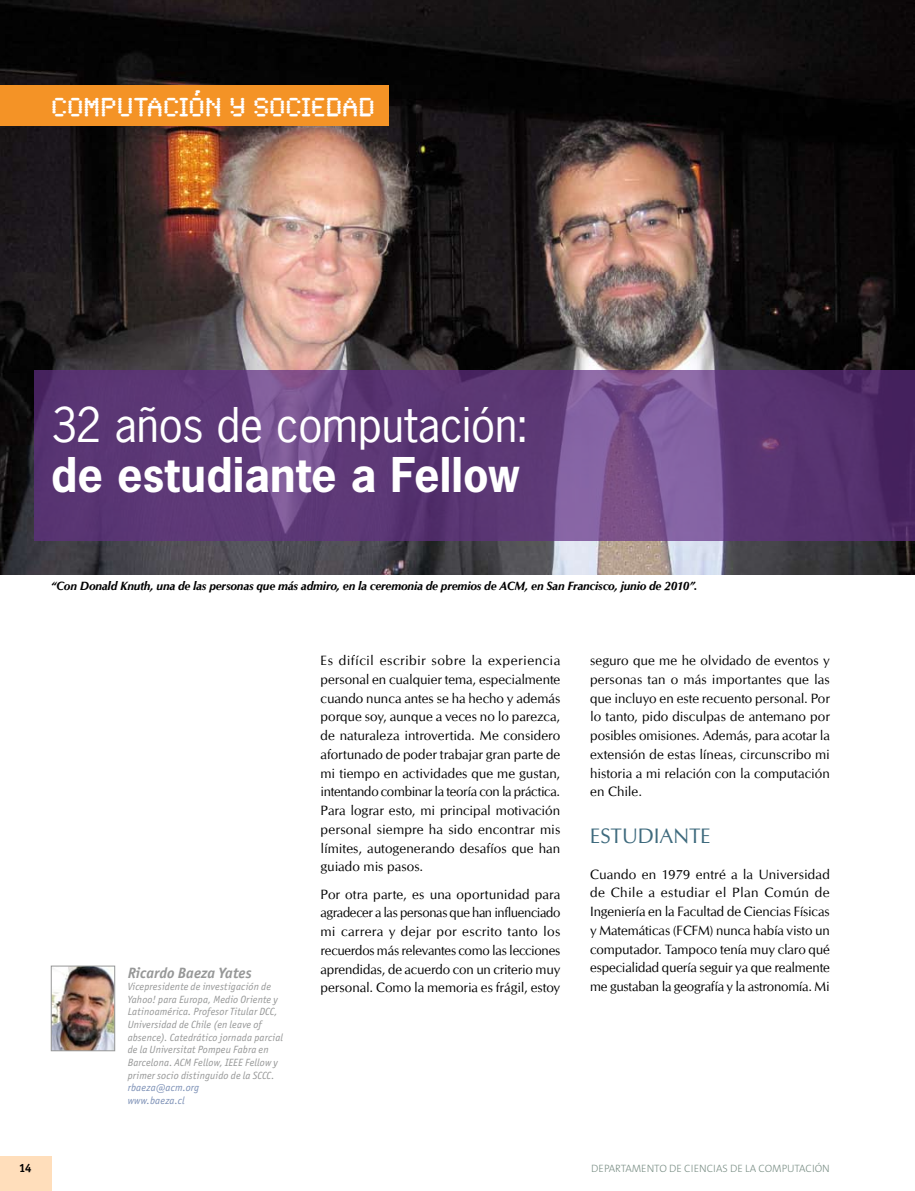
<style>
.page{position:relative;width:915px;height:1191px;background:#fff}
.page>*{position:absolute;margin:0;border:0;box-sizing:border-box;transform-origin:0 0}
.t1{font:45px "News Gothic Std";letter-spacing:-.005em;color:#fff}
.t2{font:700 45px "News Gothic Std";color:#fff}
.t3{font:27px "Synchro LET";color:#fff}
.t4{font:21px "CG Omega";color:#3e6a7d}
.t5{font:italic 700 15px "Officina San ITC";letter-spacing:.005em;color:#969797}
.t6{font:13.5px/18.8px "CG Omega";letter-spacing:-.005em;color:#000;text-align:justify}
.t7{font:italic 700 12px "CG Omega";letter-spacing:-.015em;color:#000}
.t8{font:700 12px "Officina San ITC";color:#000}
.t9{font:300 10.65px "The Sans";color:#7c9087}
.t10{font:italic 10.5px/12.6px "Officina San ITC";letter-spacing:.015em;color:#969797}
.t11{font:italic 10.5px/12.6px "Officina San ITC";letter-spacing:.02em;color:#7b8fb5}
</style>
<div class="page">
<img style="left:0;top:0;width:914px;height:574px">
<svg style="left:34px;top:370px;width:880px;height:170px;background:#623e7b"></svg>
<img style="left:53px;top:968px;width:60px;height:81px">
<div style="left:51px;top:966px;width:64px;height:85px;border:1px solid #969797"></div>
<div style="left:0;top:85px;width:388px;height:41px;background:#f49326"></div>
<div style="left:0;top:1157px;width:51px;height:34px;background:#ffdebb"></div>
<h2 class="t3" style="left:51px;top:82px;width:325px">COMPUTACIÓN Y SOCIEDAD</h2>
<h1 class="t1" style="left:51px;top:396px;width:479px">32 años de computación:</h1>
<h1 class="t2" style="left:51px;top:445px;width:470px">de estudiante a Fellow</h1>
<p class="t7" style="left:51px;top:578px;width:647px">“Con Donald Knuth, una de las personas que más admiro, en la ceremonia de premios de ACM, en San Francisco, junio de 2010”.</p>
<p class="t5" style="left:128px;top:963px;width:125px">Ricardo Baeza Yates</p>
<p class="t10" style="left:128px;top:980px;width:157px">Vicepresidente de investigación de Yahoo! para Europa, Medio Oriente y Latinoamérica. Profesor Titular DCC, Universidad de Chile (en leave of absence). Catedrático jornada parcial de la Universitat Pompeu Fabra en Barcelona. ACM Fellow, IEEE Fellow y primer socio distinguido de la SCCC.</p>
<p class="t11" style="left:128px;top:1081px;width:73px">rbaeza@acm.org www.baeza.cl</p>
<p class="t6" style="left:320px;top:651px;width:241px">Es difícil escribir sobre la experiencia personal en cualquier tema, especialmente cuando nunca antes se ha hecho y además porque soy, aunque a veces no lo parezca, de naturaleza introvertida. Me considero afortunado de poder trabajar gran parte de mi tiempo en actividades que me gustan, intentando combinar la teoría con la práctica.<br>Para lograr esto, mi principal motivación personal siempre ha sido encontrar mis límites, autogenerando desafíos que han guiado mis pasos.</p>
<p class="t6" style="left:320px;top:885px;width:241px">Por otra parte, es una oportunidad para agradecer a las personas que han influenciado mi carrera y dejar por escrito tanto los recuerdos más relevantes como las lecciones aprendidas, de acuerdo con un criterio muy personal. Como la memoria es frágil, estoy</p>
<p class="t6" style="left:590px;top:651px;width:241px">seguro que me he olvidado de eventos y personas tan o más importantes que las que incluyo en este recuento personal. Por lo tanto, pido disculpas de antemano por posibles omisiones. Además, para acotar la extensión de estas líneas, circunscribo mi historia a mi relación con la computación en Chile.</p>
<h3 class="t4" style="left:590px;top:824px;width:24px">Estudiante</h3>
<p class="t6" style="left:590px;top:865px;width:241px">Cuando en 1979 entré a la Universidad de Chile a estudiar el Plan Común de Ingeniería en la Facultad de Ciencias Físicas y Matemáticas (FCFM) nunca había visto un computador. Tampoco tenía muy claro qué especialidad quería seguir ya que realmente me gustaban la geografía y la astronomía. Mi</p>
<p class="t8" style="left:19px;top:1160px;width:14px">14</p>
<p class="t9" style="left:591px;top:1159px;width:240px">DEPARTAMENTO DE CIENCIAS DE LA COMPUTACIÓN</p>
</div>
